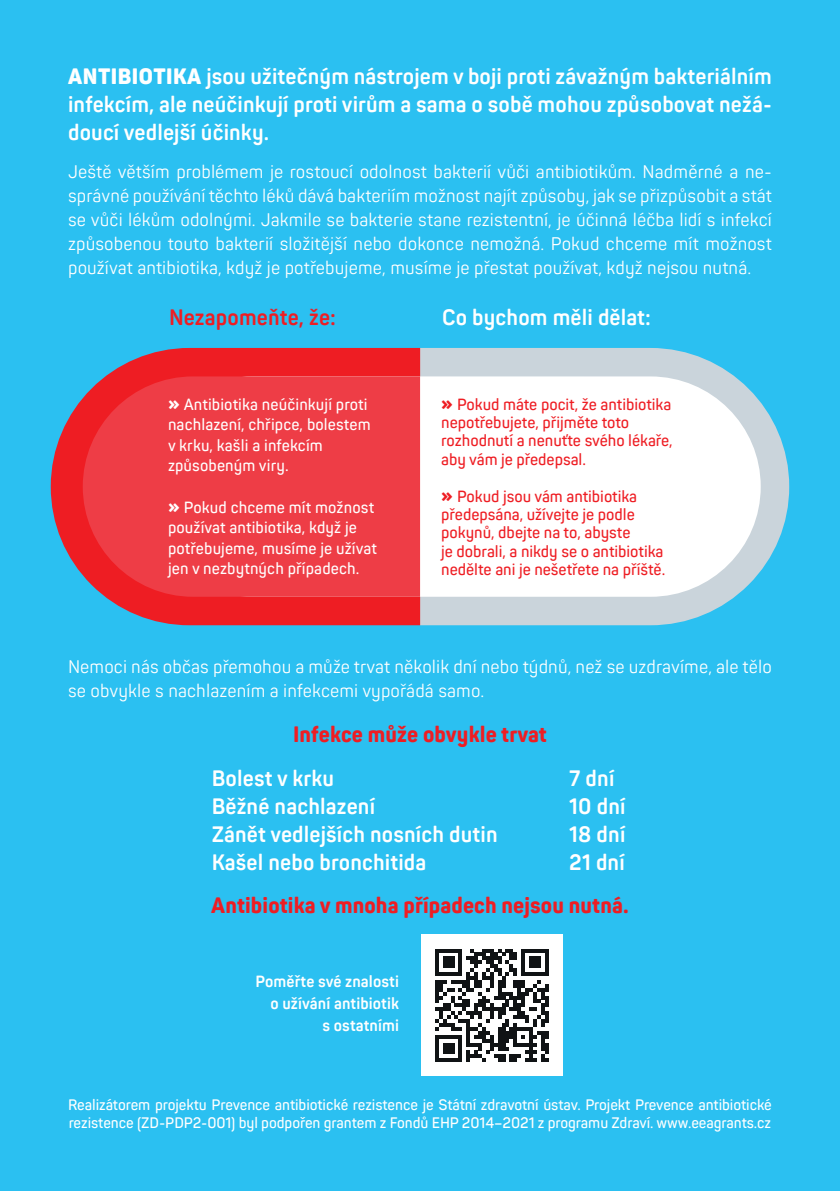
<style>
.page{position:relative;width:840px;height:1191px;background:#fff}
.page>*{position:absolute;margin:0;border:0;box-sizing:border-box;transform-origin:0 0}
.t1{font:700 22px/28px "Panton Narrow";letter-spacing:.005em;color:#fff;text-align:justify}
.t2{font:800 22px "Panton Narrow";letter-spacing:.005em;color:#ee1d23}
.t3{font:700 22px "Panton Narrow";letter-spacing:.005em;color:#ee1d23}
.t4{font:18px/24px "Panton Narrow";letter-spacing:.005em;color:#fff;text-align:justify}
.t5{font:600 16px/18.4px "Panton Narrow";letter-spacing:-.005em;color:#ee1d23}
.t6{font:600 16px/20.6px "Panton Narrow";letter-spacing:.005em;color:#fff}
.t7{font:700 16px/22px "Panton Narrow";letter-spacing:.005em;color:#fff;text-align:right}
.t8{font:600 15px/18px "Panton Narrow";letter-spacing:-.005em;color:#fff}
.s1{font-weight:900}
.s2{font-weight:800;font-size:20px}
</style>
<div class="page">
<div style="left:0;top:0;width:839px;height:1191px;background:#2bc0f1"></div>
<svg style="left:420px;top:348px;width:368px;height:277px;fill:#cad4db"></svg>
<svg style="left:51px;top:348px;width:369px;height:277px;fill:#ee1d23"></svg>
<div style="left:142px;top:376px;width:618px;height:221px;background:#fff;border-radius:110px"></div>
<svg style="left:83px;top:376px;width:337px;height:221px;background:#ec3b45"></svg>
<div style="left:420px;top:934px;width:142px;height:142px;background:#fff"></div>
<svg style="left:435px;top:949px;width:113px;height:113px"></svg>
<p class="t1" style="left:68px;top:63px;width:705px"><span class="s1">ANTIBIOTIKA</span> jsou užitečným nástrojem v boji proti závažným bakteriálním infekcím, ale neúčinkují proti virům a sama o sobě mohou způsobovat nežá&shy;doucí vedlejší účinky.</p>
<p class="t4" style="left:68px;top:159px;width:705px">Ještě větším problémem je rostoucí odolnost bakterií vůči antibiotikům. Nadměrné a ne&shy;správné používání těchto léků dává bakteriím možnost najít způsoby, jak se přizpůsobit a stát se vůči lékům odolnými. Jakmile se bakterie stane rezistentní, je účinná léčba lidí s infekcí způsobenou touto bakterií složitější nebo dokonce nemožná. Pokud chceme mít možnost používat antibiotika, když je potřebujeme, musíme je přestat používat, když nejsou nutná.</p>
<p class="t3" style="left:169px;top:304px;width:168px">Nezapomeňte, že:</p>
<p class="t6" style="left:168px;top:393px;width:204px"><span class="s2">»</span> Antibiotika neúčinkují proti nachlazení, chřipce, bolestem v krku, kašli a infekcím způsobeným viry.</p>
<p class="t6" style="left:168px;top:496px;width:210px"><span class="s2">»</span> Pokud chceme mít možnost používat antibiotika, když je potřebujeme, musíme je užívat jen v nezbytných případech.</p>
<p class="t1" style="left:442px;top:303px;width:210px">Co bychom měli dělat:</p>
<p class="t5" style="left:441px;top:394px;width:233px"><span class="s2">»</span> Pokud máte pocit, že antibiotika nepotřebujete, přijměte toto rozhodnutí a nenuťte svého lékaře, aby vám je předepsal.</p>
<p class="t5" style="left:441px;top:486px;width:225px"><span class="s2">»</span> Pokud jsou vám antibiotika předepsána, užívejte je podle pokynů, dbejte na to, abyste<br>je dobrali, a nikdy se o antibiotika nedělte ani je nešetřete na příště.</p>
<p class="t4" style="left:68px;top:654px;width:704px">Nemoci nás občas přemohou a může trvat několik dní nebo týdnů, než se uzdravíme, ale tělo se obvykle s nachlazením a infekcemi vypořádá samo.</p>
<p class="t2" style="left:293px;top:720px;width:255px">Infekce může obvykle trvat</p>
<p class="t1" style="left:211px;top:764px;width:124px">Bolest v krku</p>
<p class="t1" style="left:569px;top:764px;width:47px">7 dní</p>
<p class="t1" style="left:211px;top:792px;width:165px">Běžné nachlazení</p>
<p class="t1" style="left:569px;top:792px;width:58px">10 dní</p>
<p class="t1" style="left:211px;top:820px;width:287px">Zánět vedlejších nosních dutin</p>
<p class="t1" style="left:569px;top:820px;width:58px">18 dní</p>
<p class="t1" style="left:211px;top:848px;width:216px">Kašel nebo bronchitida</p>
<p class="t1" style="left:569px;top:848px;width:57px">21 dní</p>
<p class="t2" style="left:211px;top:891px;width:418px">Antibiotika v mnoha případech nejsou nutná.</p>
<p class="t7" style="left:255px;top:970px;width:145px">Poměřte své znalosti o užívání antibiotik<br>s ostatními</p>
<p class="t8" style="left:68px;top:1095px;width:705px">Realizátorem projektu Prevence antibiotické rezistence je Státní zdravotní ústav. Projekt Prevence antibiotické rezistence (ZD-PDP2-001) byl podpořen grantem z Fondů EHP 2014–2021 z programu Zdraví. www.eeagrants.cz</p>
</div>
